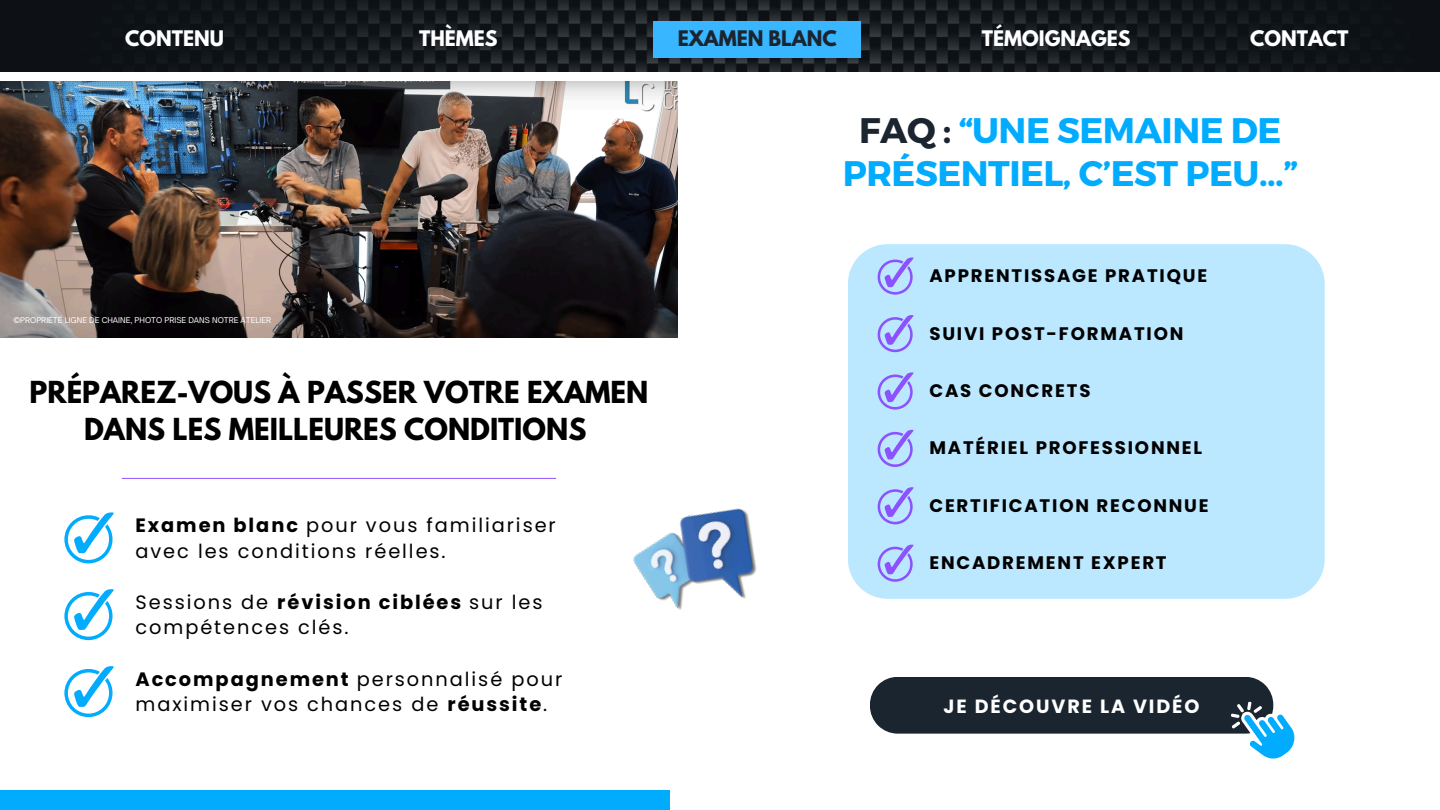
<style>
.page{position:relative;width:1440px;height:810px;background:#fff}
.page>*{position:absolute;margin:0;border:0;box-sizing:border-box;transform-origin:0 0}
.t1{font:700 35.5px/42.8px "Montserrat";letter-spacing:-.015em;color:#01acff;text-align:center}
.t2{font:700 26.9px/37.6px "League Spartan";color:#000;text-align:center}
.t3{font:19.4px/25.6px "Poppins";letter-spacing:.1em;color:#000}
.t4{font:700 19.1px "Poppins";letter-spacing:.1em;color:#fff}
.t5{font:700 19px "League Spartan";color:#fff}
.t6{font:700 19px "League Spartan";color:#1b252f}
.t7{font:700 18.1px "Poppins";letter-spacing:.1em;color:#000}
.t8{font:7.6px "Open Sauce One";color:#fff}
.s1{color:#1b252f}
.s2{font-weight:700}
</style>
<div class="page">
<div style="left:0;top:790px;width:670px;height:20px;background:#01acff"></div>
<svg style="left:870px;top:677px;width:425px;height:82px"></svg>
<img style="left:0;top:0;width:1440px;height:72px">
<div style="left:654px;top:21px;width:207px;height:36px;background:#38b6ff"></div>
<img style="left:633px;top:508px;width:124px;height:102px">
<svg style="left:64px;top:512px;width:50px;height:51px"></svg>
<svg style="left:64px;top:589px;width:50px;height:51px"></svg>
<svg style="left:64px;top:666px;width:50px;height:51px"></svg>
<hr style="left:122px;top:478px;width:434px;height:1px;background:#8c52ff">
<img style="left:0;top:81px;width:678px;height:256px">
<div style="left:848px;top:244px;width:476px;height:355px;background:#bbe8ff"></div>
<svg style="left:878px;top:258px;width:36px;height:37px"></svg>
<svg style="left:878px;top:315px;width:36px;height:37px"></svg>
<svg style="left:878px;top:372px;width:36px;height:38px"></svg>
<svg style="left:878px;top:430px;width:36px;height:37px"></svg>
<svg style="left:878px;top:487px;width:36px;height:37px"></svg>
<svg style="left:878px;top:545px;width:36px;height:37px"></svg>
<h3 class="t5" style="left:125px;top:29px;width:100px">CONTENU</h3>
<h3 class="t5" style="left:419px;top:29px;width:80px">THÈMES</h3>
<h3 class="t6" style="left:678px;top:29px;width:161px">EXAMEN BLANC</h3>
<p class="t5" style="left:982px;top:29px;width:150px">TÉMOIGNAGES</p>
<p class="t5" style="left:1250px;top:29px;width:100px">CONTACT</p>
<h3 class="t1" style="left:843px;top:107px;width:457px"><span class="s1">FAQ :</span> “UNE SEMAINE DE<br>PRÉSENTIEL, C’EST PEU...”</h3>
<p class="t8" style="left:13px;top:316px;width:259px">©PROPRIÉTÉ LIGNE DE CHAINE, PHOTO PRISE DANS NOTRE ATELIER</p>
<h2 class="t2" style="left:30px;top:376px;width:620px">PRÉPAREZ-VOUS À PASSER VOTRE EXAMEN<br>DANS LES MEILLEURES CONDITIONS</h2>
<p class="t3" style="left:135px;top:512px;width:422px"><span class="s2">Examen blanc</span> pour vous familiariser avec les conditions réelles.</p>
<h4 class="t3" style="left:135px;top:589px;width:409px">Sessions de <span class="s2">révision ciblées</span> sur les compétences clés.</h4>
<p class="t3" style="left:135px;top:666px;width:428px"><span class="s2">Accompagnement</span> personnalisé pour maximiser vos chances de <span class="s2">réussite</span>.</p>
<h1 class="t7" style="left:929px;top:263px;width:279px">APPRENTISSAGE PRATIQUE</h1>
<p class="t7" style="left:929px;top:321px;width:256px">SUIVI POST-FORMATION</p>
<h3 class="t7" style="left:929px;top:378px;width:163px">CAS CONCRETS</h3>
<p class="t7" style="left:929px;top:435px;width:274px">MATÉRIEL PROFESSIONNEL</p>
<h3 class="t7" style="left:929px;top:493px;width:281px">CERTIFICATION RECONNUE</h3>
<p class="t7" style="left:929px;top:550px;width:239px">ENCADREMENT EXPERT</p>
<p class="t4" style="left:944px;top:693px;width:258px">JE DÉCOUVRE LA VIDÉO</p>
</div>
